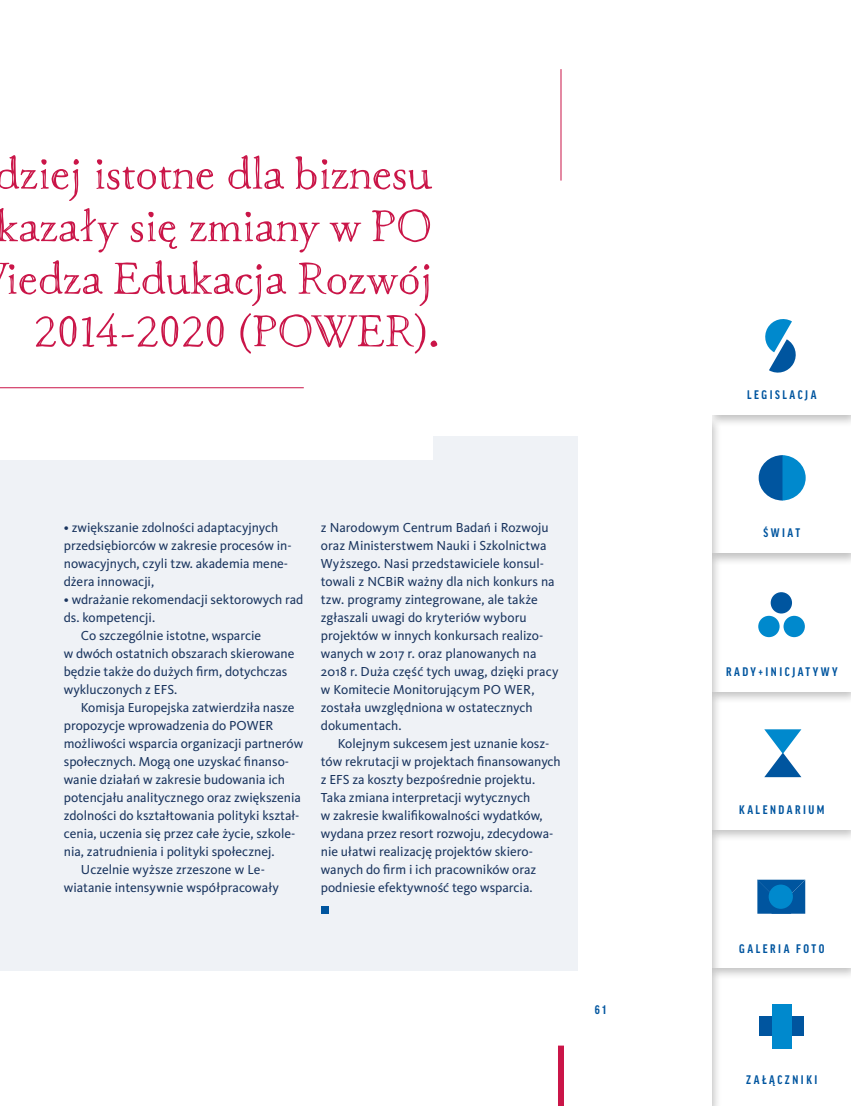
<style>
.page{position:relative;width:851px;height:1106px;background:#fff}
.page>*{position:absolute;margin:0;border:0;box-sizing:border-box;transform-origin:0 0}
.t1{font:13.5px/18px "Kievit Pro";color:#1a355f}
.t2{font:700 condensed 12px "Good OT";letter-spacing:.21em;color:#00559f}
.t3{font:700 condensed 12px "Good Pro";letter-spacing:.21em;color:#00559f}
</style>
<div class="page">
<div style="left:706px;top:825px;width:144px;height:155px;background:#000;opacity:.25"></div>
<div style="left:712px;top:829px;width:138px;height:138px;background:#fff"></div>
<div style="left:706px;top:686px;width:144px;height:156px;background:#000;opacity:.25"></div>
<div style="left:712px;top:691px;width:138px;height:138px;background:#fff"></div>
<div style="left:706px;top:548px;width:144px;height:156px;background:#000;opacity:.25"></div>
<div style="left:712px;top:553px;width:138px;height:138px;background:#fff"></div>
<div style="left:705px;top:410px;width:145px;height:155px;background:#000;opacity:.25"></div>
<div style="left:712px;top:415px;width:138px;height:138px;background:#fff"></div>
<div style="left:706px;top:0;width:144px;height:427px;background:#000;opacity:.25"></div>
<div style="left:712px;top:0;width:138px;height:414px;background:#fff"></div>
<div style="left:662px;top:0;width:83px;height:414px;background:#fff"></div>
<div style="left:682px;top:414px;width:40px;height:692px;background:#000;opacity:.25"></div>
<div style="left:681px;top:415px;width:30px;height:691px;background:#fff"></div>
<div style="left:759px;top:1016px;width:45px;height:19px;background:#00559f"></div>
<div style="left:758px;top:616px;width:21px;height:21px;background:#0089cd;border-radius:50%"></div>
<div style="left:770px;top:592px;width:21px;height:21px;background:#00559f;border-radius:50%"></div>
<div style="left:783px;top:616px;width:21px;height:21px;background:#0089cd;border-radius:50%"></div>
<svg style="left:758px;top:455px;width:47px;height:45px"></svg>
<svg style="left:764px;top:729px;width:37px;height:48px"></svg>
<div style="left:772px;top:1004px;width:19px;height:44px;background:#0089cd"></div>
<svg style="left:757px;top:879px;width:48px;height:34px"></svg>
<div style="left:768px;top:884px;width:24px;height:24px;background:#0089cd;border-radius:50%"></div>
<svg style="left:765px;top:319px;width:31px;height:54px"></svg>
<hr style="left:0;top:387px;width:304px;height:1px;background:#ca1548">
<hr style="left:560px;top:69px;width:1px;height:111px;background:#ca1548">
<div style="left:558px;top:1045px;width:6px;height:61px;background:#ca1548"></div>
<div style="left:0;top:436px;width:577px;height:535px;background:#eff2f6"></div>
<svg style="left:36px;top:313px;width:401px;height:40px"></svg>
<svg style="left:0;top:260px;width:429px;height:46px"></svg>
<svg style="left:0;top:208px;width:430px;height:44px"></svg>
<svg style="left:0;top:155px;width:432px;height:46px"></svg>
<div style="left:0;top:409px;width:432px;height:50px;background:#fff"></div>
<div style="left:321px;top:906px;width:8px;height:7px;background:#00559f"></div>
<p class="t1" style="left:64px;top:518px;width:229px">• zwiększanie zdolności adaptacyjnych przedsiębiorców w zakresie procesów in&shy;nowacyjnych, czyli tzw. akademia mene&shy;dżera innowacji,</p>
<p class="t1" style="left:64px;top:590px;width:241px">• wdrażanie rekomendacji sektorowych rad</p>
<p class="t1" style="left:64px;top:608px;width:93px">ds. kompetencji.</p>
<p class="t1" style="left:81px;top:626px;width:182px">Co szczególnie istotne, wsparcie</p>
<p class="t1" style="left:64px;top:644px;width:232px">w dwóch ostatnich obszarach skierowane</p>
<p class="t1" style="left:64px;top:662px;width:225px">będzie także do dużych firm, dotychczas</p>
<p class="t1" style="left:64px;top:680px;width:115px">wykluczonych z EFS.</p>
<p class="t1" style="left:81px;top:698px;width:215px">Komisja Europejska zatwierdziła nasze</p>
<p class="t1" style="left:64px;top:716px;width:211px">propozycje wprowadzenia do POWER</p>
<p class="t1" style="left:64px;top:734px;width:241px">możliwości wsparcia organizacji partnerów</p>
<p class="t1" style="left:64px;top:752px;width:227px">społecznych. Mogą one uzyskać finanso-</p>
<p class="t1" style="left:64px;top:770px;width:223px">wanie działań w zakresie budowania ich</p>
<p class="t1" style="left:64px;top:788px;width:239px">potencjału analitycznego oraz zwiększenia</p>
<p class="t1" style="left:64px;top:806px;width:237px">zdolności do kształtowania polityki kształ-</p>
<p class="t1" style="left:64px;top:824px;width:233px">cenia, uczenia się przez całe życie, szkole-</p>
<p class="t1" style="left:64px;top:842px;width:212px">nia, zatrudnienia i polityki społecznej.</p>
<p class="t1" style="left:81px;top:860px;width:186px">Uczelnie wyższe zrzeszone w Le-</p>
<p class="t1" style="left:64px;top:878px;width:217px">wiatanie intensywnie współpracowały</p>
<p class="t1" style="left:321px;top:518px;width:239px">z Narodowym Centrum Badań i Rozwoju oraz Ministerstwem Nauki i Szkolnictwa Wyższego. Nasi przedstawiciele konsul&shy;towali z NCBiR ważny dla nich konkurs na tzw. programy zintegrowane, ale także zgłaszali uwagi do kryteriów wyboru projektów w innych konkursach realizo&shy;wanych w 2017 r. oraz planowanych na 2018 r. Duża część tych uwag, dzięki pracy w Komitecie Monitorującym PO WER, została uwzględniona w ostatecznych dokumentach.</p>
<p class="t1" style="left:321px;top:734px;width:241px;text-indent:17px">Kolejnym sukcesem jest uznanie kosz&shy;tów rekrutacji w projektach finansowanych z EFS za koszty bezpośrednie projektu.<br>Taka zmiana interpretacji wytycznych<br>w zakresie kwalifikowalności wydatków, wydana przez resort rozwoju, zdecydowa&shy;nie ułatwi realizację projektów skiero&shy;wanych do firm i ich pracowników oraz podniesie efektywność tego wsparcia.</p>
<p class="t2" style="left:594px;top:1003px;width:13px">61</p>
<p class="t2" style="left:747px;top:388px;width:71px">LEGISLACJA</p>
<p class="t3" style="left:763px;top:526px;width:38px">ŚWIAT</p>
<p class="t2" style="left:726px;top:664px;width:113px">RADY+INICJATYWY</p>
<p class="t2" style="left:739px;top:803px;width:87px">KALENDARIUM</p>
<p class="t2" style="left:739px;top:941px;width:87px">GALERIA FOTO</p>
<p class="t3" style="left:746px;top:1073px;width:73px">ZAŁĄCZNIKI</p>
</div>
